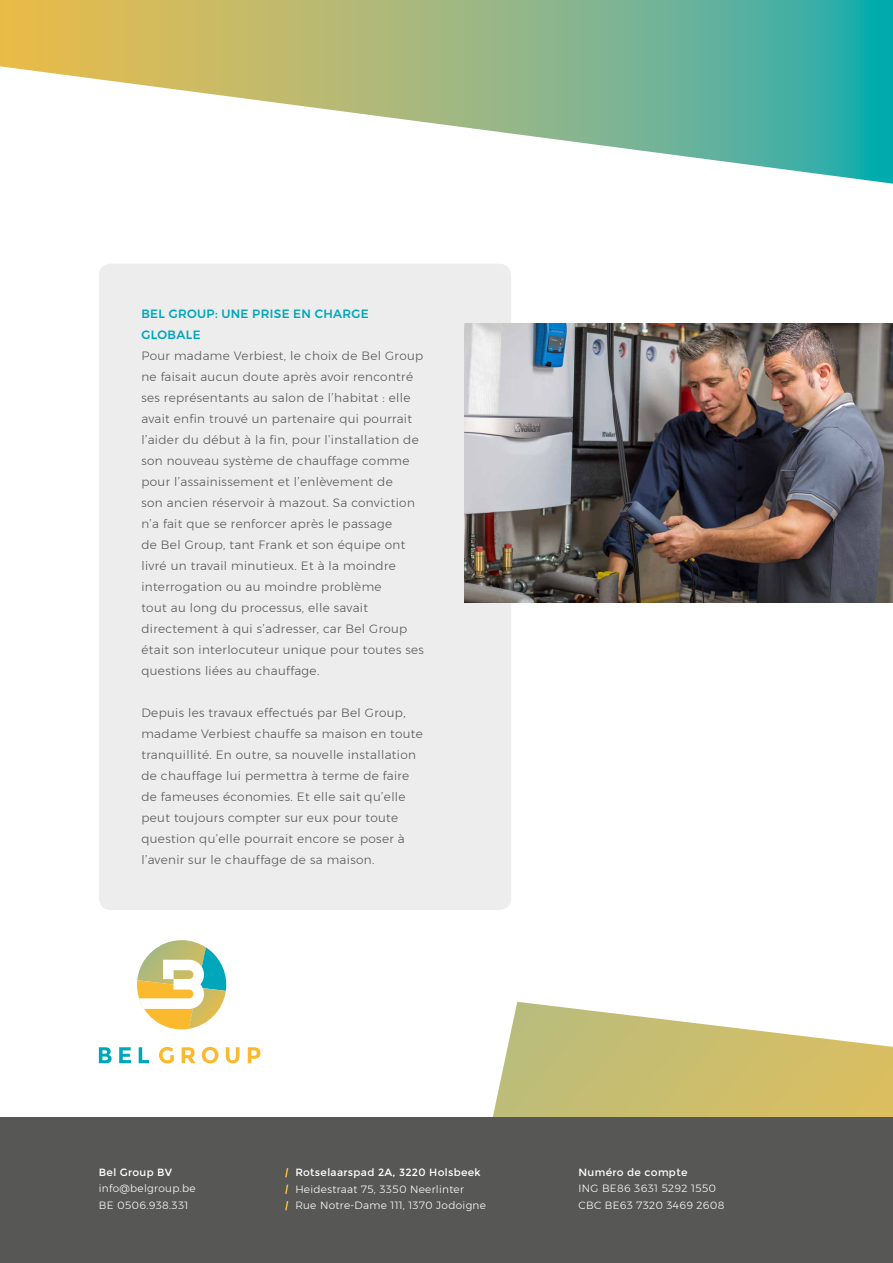
<style>
.page{position:relative;width:893px;height:1263px;background:#fff}
.page>*{position:absolute;margin:0;border:0;box-sizing:border-box;transform-origin:0 0}
.t1{font:300 12px/21px "Montserrat";letter-spacing:.03em;color:#575756}
.t2{font:500 12px/21px "Montserrat";letter-spacing:.03em;color:#00a6ba}
.t3{font:300 10.5px/16.5px "Montserrat";letter-spacing:.03em;color:#fff}
.t4{font:10.5px "Montserrat";letter-spacing:.03em;color:#fff}
</style>
<div class="page">
<svg style="left:492px;top:1002px;width:401px;height:115px"></svg>
<div style="left:0;top:1117px;width:893px;height:146px;background:#575756"></div>
<svg style="left:0;top:0;width:893px;height:184px"></svg>
<div style="left:99px;top:264px;width:412px;height:646px;background:#ededed;border-radius:12px"></div>
<svg style="left:285px;top:1168px;width:4px;height:43px"></svg>
<img style="left:465px;top:323px;width:428px;height:279px">
<svg style="left:99px;top:1047px;width:13px;height:16px"></svg>
<svg style="left:119px;top:1047px;width:12px;height:16px"></svg>
<svg style="left:139px;top:1047px;width:10px;height:16px"></svg>
<svg style="left:159px;top:1047px;width:15px;height:16px"></svg>
<svg style="left:182px;top:1047px;width:14px;height:16px"></svg>
<svg style="left:202px;top:1047px;width:16px;height:16px"></svg>
<svg style="left:226px;top:1047px;width:13px;height:16px"></svg>
<svg style="left:248px;top:1047px;width:12px;height:16px"></svg>
<svg style="left:137px;top:940px;width:89px;height:89px"></svg>
<p class="t2" style="left:141px;top:303px;width:229px">BEL GROUP: UNE PRISE EN CHARGE<br>GLOBALE</p>
<p class="t1" style="left:141px;top:345px;width:284px">Pour madame Verbiest, le choix de Bel Group ne faisait aucun doute après avoir rencontré ses représentants au salon de l’habitat : elle avait enfin trouvé un partenaire qui pourrait l’aider du début à la fin, pour l’installation de son nouveau système de chauffage comme pour l’assainissement et l’enlèvement de<br>son ancien réservoir à mazout. Sa conviction n’a fait que se renforcer après le passage<br>de Bel Group, tant Frank et son équipe ont livré un travail minutieux. Et à la moindre interrogation ou au moindre problème<br>tout au long du processus, elle savait directement à qui s’adresser, car Bel Group était son interlocuteur unique pour toutes ses questions liées au chauffage.</p>
<p class="t1" style="left:141px;top:702px;width:283px">Depuis les travaux effectués par Bel Group, madame Verbiest chauffe sa maison en toute tranquillité. En outre, sa nouvelle installation de chauffage lui permettra à terme de faire de fameuses économies. Et elle sait qu’elle peut toujours compter sur eux pour toute question qu’elle pourrait encore se poser à l’avenir sur le chauffage de sa maison.</p>
<p class="t4" style="left:99px;top:1166px;width:75px">Bel Group BV</p>
<p class="t3" style="left:99px;top:1180px;width:98px">info@belgroup.be<br>BE 0506.938.331</p>
<p class="t4" style="left:295px;top:1166px;width:187px">Rotselaarspad 2A, 3220 Holsbeek</p>
<p class="t3" style="left:295px;top:1181px;width:192px">Heidestraat 75, 3350 Neerlinter<br>Rue Notre-Dame 111, 1370 Jodoigne</p>
<p class="t4" style="left:578px;top:1166px;width:110px">Numéro de compte</p>
<p class="t3" style="left:578px;top:1180px;width:148px">ING BE86 3631 5292 1550<br>CBC BE63 7320 3469 2608</p>
</div>
